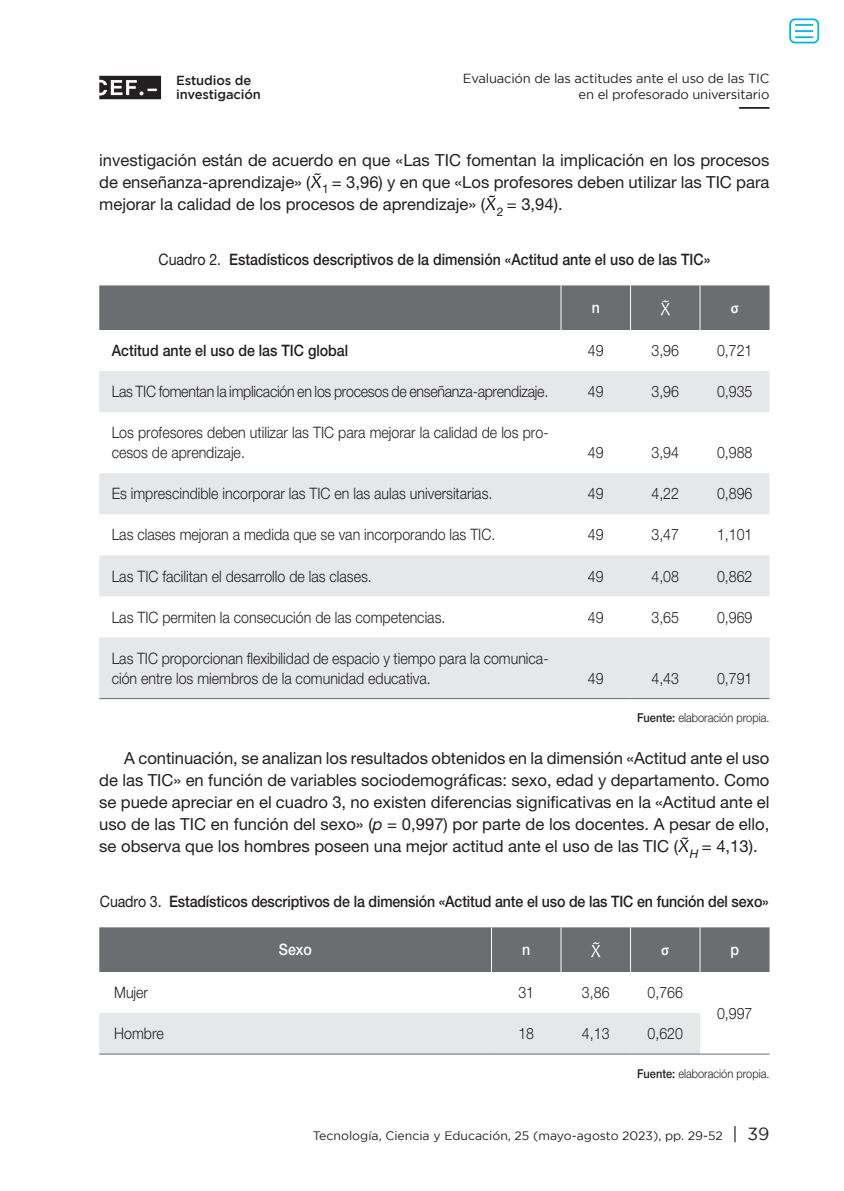
<style>
.page{position:relative;width:844px;height:1191px;background:#fff}
.page>*{position:absolute;margin:0;border:0;box-sizing:border-box;transform-origin:0 0}
.texto_normal__espaci{font:16.62px/21.9px "Helvetica Neue LT Std";color:#231f20;text-align:justify}
.texto_normal{font:16.62px/22.2px "Helvetica Neue LT Std";color:#231f20;text-align:justify}
.Tablas_y_gráficos{font:300 15.75px/20.1px "Helvetica Neue LT Std";color:#231f20;scale:.9 1}
.Tablas_título{font:500 15.75px "Helvetica Neue LT Std";letter-spacing:-.01em;color:#231f20;scale:.9 1}
.Tablas_y_gráficos-2{font:300 15.75px "Helvetica Neue LT Std";letter-spacing:-.02em;color:#231f20;scale:.9 1}
.Tablas_y_gráficos-3{font:500 15.75px "Helvetica Neue LT Std";color:#231f20;scale:.9 1}
.Cabeceras_tablas_y_g{font:500 15.75px "Helvetica Neue LT Std";color:#fff;scale:.9 1}
.Cabeceras_tablas_y_g-2{font:700 15.75px "Candara";color:#fff;scale:.9 1}
.t1{font:13.12px/16.6px "Gotham";letter-spacing:-.015em;color:#231f20;text-align:right}
.t2{font:500 13.12px/14.2px "Gotham";letter-spacing:-.01em;color:#231f20}
.t3{font:12.25px "Gotham";color:#231f20}
.Fuente_tablas_y_graf{font:300 12.25px "Helvetica Neue LT Std";color:#231f20;scale:.9 1}
.s1{font-weight:400}
.s2{font-weight:500}
.s3{font-style:italic}
.s4{font-size:17.5px}
</style>
<div class="page">
<svg style="left:99px;top:76px;width:62px;height:23px"></svg>
<hr style="left:739px;top:107px;width:30px;height:2px;background:#231f20">
<svg style="left:310px;top:173px;width:11px;height:15px"></svg>
<svg style="left:485px;top:195px;width:11px;height:15px"></svg>
<svg style="left:99px;top:371px;width:670px;height:327px;fill:#e6e7e9"></svg>
<hr style="left:99px;top:698px;width:462px;height:1px;background:#6c6d70">
<hr style="left:561px;top:698px;width:69px;height:1px;background:#6c6d70">
<hr style="left:630px;top:698px;width:69px;height:1px;background:#6c6d70">
<hr style="left:699px;top:698px;width:70px;height:1px;background:#6c6d70">
<div style="left:99px;top:285px;width:670px;height:45px;background:#6c6d70"></div>
<svg style="left:678px;top:837px;width:10px;height:15px"></svg>
<svg style="left:99px;top:1013px;width:670px;height:42px"></svg>
<div style="left:99px;top:1013px;width:600px;height:40px;background:#e6e7e9"></div>
<hr style="left:699px;top:1053px;width:70px;height:1px;background:#6c6d70">
<hr style="left:99px;top:1053px;width:392px;height:1px;background:#6c6d70">
<hr style="left:491px;top:1053px;width:70px;height:1px;background:#6c6d70">
<hr style="left:561px;top:1053px;width:69px;height:1px;background:#6c6d70">
<hr style="left:630px;top:1053px;width:69px;height:1px;background:#6c6d70">
<div style="left:99px;top:927px;width:670px;height:45px;background:#6c6d70"></div>
<div style="left:789px;top:18px;width:30px;height:25px;border:2px solid #00b6de;border-radius:5px"></div>
<svg style="left:795px;top:24px;width:18px;height:14px"></svg>
<p class="t2" style="left:176px;top:73px;width:86px">Estudios de investigación</p>
<p class="t1" style="left:463px;top:69px;width:308px">Evaluación de las actitudes ante el uso de las TIC en el profesorado universitario</p>
<p class="texto_normal" style="left:99px;top:148px;width:671px">investigación están de acuerdo en que «Las TIC fomentan la implicación en los procesos de enseñanza-aprendizaje» ( <sub>1</sub> = 3,96) y en que «Los profesores deben utilizar las TIC para mejorar la calidad de los procesos de aprendizaje» ( <sub>2</sub> = 3,94).</p>
<p class="Tablas_título" style="left:158px;top:250px;width:614px"><span class="s1">Cuadro 2.</span> Estadísticos descriptivos de la dimensión «Actitud ante el uso de las TIC»</p>
<p class="Cabeceras_tablas_y_g" style="left:591px;top:298px;width:11px">n</p>
<p class="Cabeceras_tablas_y_g-2" style="left:730px;top:298px;width:11px">σ</p>
<p class="Tablas_y_gráficos-3" style="left:112px;top:341px;width:264px">Actitud ante el uso de las TIC global</p>
<p class="Tablas_y_gráficos" style="left:587px;top:340px;width:19px">49</p>
<p class="Tablas_y_gráficos" style="left:651px;top:340px;width:32px">3,96</p>
<p class="Tablas_y_gráficos" style="left:716px;top:340px;width:41px">0,721</p>
<p class="Tablas_y_gráficos-2" style="left:112px;top:382px;width:486px">Las TIC fomentan la implicación en los procesos de enseñanza-aprendizaje.</p>
<p class="Tablas_y_gráficos" style="left:587px;top:381px;width:19px">49</p>
<p class="Tablas_y_gráficos" style="left:651px;top:381px;width:32px">3,96</p>
<p class="Tablas_y_gráficos" style="left:716px;top:381px;width:41px">0,935</p>
<p class="Tablas_y_gráficos" style="left:112px;top:422px;width:487px">Los profesores deben utilizar las TIC para mejorar la calidad de los pro&shy;cesos de aprendizaje.</p>
<p class="Tablas_y_gráficos" style="left:587px;top:442px;width:19px">49</p>
<p class="Tablas_y_gráficos" style="left:651px;top:442px;width:32px">3,94</p>
<p class="Tablas_y_gráficos" style="left:716px;top:442px;width:41px">0,988</p>
<p class="Tablas_y_gráficos" style="left:112px;top:483px;width:424px">Es imprescindible incorporar las TIC en las aulas universitarias.</p>
<p class="Tablas_y_gráficos" style="left:587px;top:483px;width:19px">49</p>
<p class="Tablas_y_gráficos" style="left:651px;top:483px;width:32px">4,22</p>
<p class="Tablas_y_gráficos" style="left:716px;top:483px;width:41px">0,896</p>
<p class="Tablas_y_gráficos" style="left:112px;top:524px;width:427px">Las clases mejoran a medida que se van incorporando las TIC.</p>
<p class="Tablas_y_gráficos" style="left:587px;top:524px;width:19px">49</p>
<p class="Tablas_y_gráficos" style="left:651px;top:524px;width:32px">3,47</p>
<p class="Tablas_y_gráficos" style="left:716px;top:524px;width:41px">1,101</p>
<p class="Tablas_y_gráficos" style="left:112px;top:565px;width:290px">Las TIC facilitan el desarrollo de las clases.</p>
<p class="Tablas_y_gráficos" style="left:587px;top:565px;width:19px">49</p>
<p class="Tablas_y_gráficos" style="left:651px;top:565px;width:32px">4,08</p>
<p class="Tablas_y_gráficos" style="left:716px;top:565px;width:41px">0,862</p>
<p class="Tablas_y_gráficos" style="left:112px;top:606px;width:372px">Las TIC permiten la consecución de las competencias.</p>
<p class="Tablas_y_gráficos" style="left:587px;top:606px;width:19px">49</p>
<p class="Tablas_y_gráficos" style="left:651px;top:606px;width:32px">3,65</p>
<p class="Tablas_y_gráficos" style="left:716px;top:606px;width:41px">0,969</p>
<p class="Tablas_y_gráficos" style="left:112px;top:647px;width:487px">Las TIC proporcionan flexibilidad de espacio y tiempo para la comunica&shy;ción entre los miembros de la comunidad educativa.</p>
<p class="Tablas_y_gráficos" style="left:587px;top:667px;width:19px">49</p>
<p class="Tablas_y_gráficos" style="left:651px;top:667px;width:32px">4,43</p>
<p class="Tablas_y_gráficos" style="left:716px;top:667px;width:41px">0,791</p>
<p class="Fuente_tablas_y_graf" style="left:637px;top:710px;width:149px"><span class="s2">Fuente:</span> elaboración propia.</p>
<p class="texto_normal__espaci" style="left:99px;top:747px;width:671px;text-indent:25px">A continuación, se analizan los resultados obtenidos en la dimensión «Actitud ante el uso de las TIC» en función de variables sociodemográficas: sexo, edad y departamento. Como se puede apreciar en el cuadro 3, no existen diferencias significativas en la «Actitud ante el uso de las TIC en función del sexo» (<span class="s3">p</span> = 0,997) por parte de los docentes. A pesar de ello, se observa que los hombres poseen una mejor actitud ante el uso de las TIC ( <sub>H</sub> = 4,13).</p>
<p class="Tablas_título" style="left:100px;top:892px;width:744px"><span class="s1">Cuadro 3.</span> Estadísticos descriptivos de la dimensión «Actitud ante el uso de las TIC en función del sexo»</p>
<p class="Cabeceras_tablas_y_g" style="left:279px;top:940px;width:38px">Sexo</p>
<p class="Cabeceras_tablas_y_g" style="left:522px;top:940px;width:11px">n</p>
<p class="Cabeceras_tablas_y_g-2" style="left:661px;top:940px;width:11px">σ</p>
<p class="Cabeceras_tablas_y_g" style="left:730px;top:940px;width:11px">p</p>
<p class="Tablas_y_gráficos" style="left:114px;top:982px;width:39px">Mujer</p>
<p class="Tablas_y_gráficos" style="left:518px;top:982px;width:19px">31</p>
<p class="Tablas_y_gráficos" style="left:581px;top:982px;width:32px">3,86</p>
<p class="Tablas_y_gráficos" style="left:647px;top:982px;width:41px">0,766</p>
<p class="Tablas_y_gráficos" style="left:716px;top:1002px;width:41px">0,997</p>
<p class="Tablas_y_gráficos" style="left:114px;top:1023px;width:57px">Hombre</p>
<p class="Tablas_y_gráficos" style="left:518px;top:1023px;width:19px">18</p>
<p class="Tablas_y_gráficos" style="left:581px;top:1023px;width:32px">4,13</p>
<p class="Tablas_y_gráficos" style="left:647px;top:1023px;width:41px">0,620</p>
<p class="Fuente_tablas_y_graf" style="left:637px;top:1065px;width:149px"><span class="s2">Fuente:</span> elaboración propia.</p>
<p class="t3" style="left:313px;top:1128px;width:458px">Tecnología, Ciencia y Educación, 25 (mayo-agosto 2023), pp. 29-52 <span class="s4">| 39</span></p>
</div>
